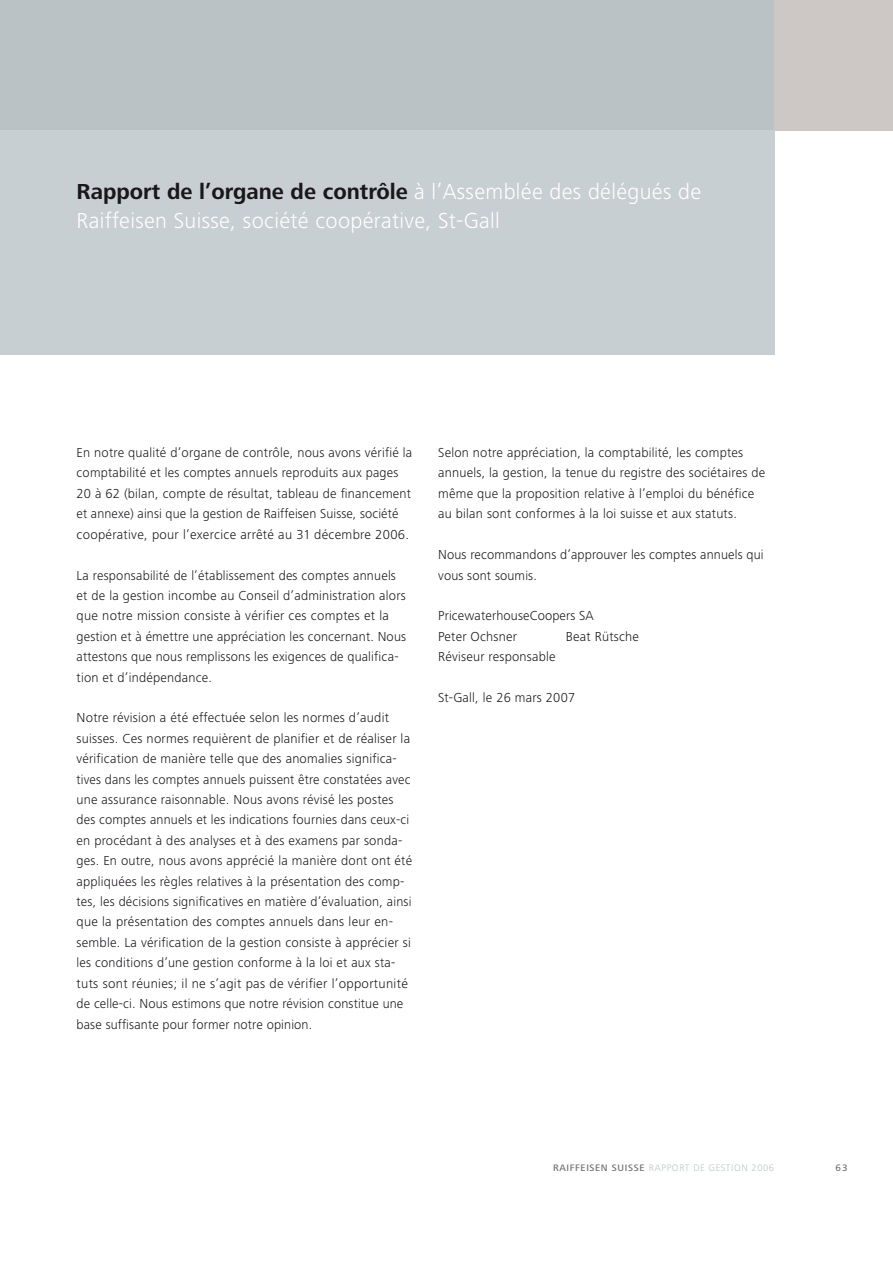
<style>
.page{position:relative;width:893px;height:1263px;background:#fff}
.page>*{position:absolute;margin:0;border:0;box-sizing:border-box;transform-origin:0 0}
.t1{font:300 22.5px/28.5px "Frutiger Next LT";letter-spacing:.015em;color:#fff}
.t2{font:300 13.5px/20.4px "Frutiger Next LT";letter-spacing:.015em;color:#1a171b}
.t3{font:300 9.75px "Frutiger Next LT";letter-spacing:.065em;color:#bac2c6}
.t4{font:500 9.75px "Frutiger Next LT";color:#6f7072}
.s1{font-weight:700;color:#1a171b}
.s2{font-weight:500;color:#6f7072}
</style>
<div class="page">
<div style="left:0;top:0;width:774px;height:131px;background:#bac2c6"></div>
<div style="left:774px;top:0;width:118px;height:131px;background:#cdc8c5"></div>
<div style="left:0;top:131px;width:774px;height:224px;background:#c8cfd2"></div>
<h1 class="t1" style="left:77px;top:180px;width:626px"><span class="s1">Rapport de l’organe de contrôle</span> à l’Assemblée des délégués de<br>Raiffeisen Suisse, société coopérative, St-Gall</h1>
<p class="t2" style="left:77px;top:444px;width:337px">En notre qualité d’organe de contrôle, nous avons vérifié la comptabilité et les comptes annuels reproduits aux pages 20 à 62 (bilan, compte de résultat, tableau de financement et annexe) ainsi que la gestion de Raiffeisen Suisse, société coopérative, pour l’exercice arrêté au 31 décembre 2006.</p>
<p class="t2" style="left:77px;top:566px;width:331px">La responsabilité de l’établissement des comptes annuels et de la gestion incombe au Conseil d’administration alors que notre mission consiste à vérifier ces comptes et la gestion et à émettre une appréciation les concernant. Nous attestons que nous remplissons les exigences de qualifica&shy;tion et d’indépendance.</p>
<p class="t2" style="left:77px;top:709px;width:337px">Notre révision a été effectuée selon les normes d’audit suisses. Ces normes requièrent de planifier et de réaliser la vérification de manière telle que des anomalies significa&shy;tives dans les comptes annuels puissent être constatées avec une assurance raisonnable. Nous avons révisé les postes des comptes annuels et les indications fournies dans ceux-ci en procédant à des analyses et à des examens par sonda&shy;ges. En outre, nous avons apprécié la manière dont ont été appliquées les règles relatives à la présentation des comp&shy;tes, les décisions significatives en matière d’évaluation, ainsi que la présentation des comptes annuels dans leur en&shy;semble. La vérification de la gestion consiste à apprécier si les conditions d’une gestion conforme à la loi et aux sta&shy;tuts sont réunies; il ne s’agit pas de vérifier l’opportunité de celle-ci. Nous estimons que notre révision constitue une base suffisante pour former notre opinion.</p>
<p class="t2" style="left:438px;top:444px;width:328px">Selon notre appréciation, la comptabilité, les comptes annuels, la gestion, la tenue du registre des sociétaires de même que la proposition relative à l’emploi du bénéfice au bilan sont conformes à la loi suisse et aux statuts.</p>
<p class="t2" style="left:438px;top:546px;width:327px">Nous recommandons d’approuver les comptes annuels qui vous sont soumis.</p>
<p class="t2" style="left:438px;top:607px;width:157px">PricewaterhouseCoopers SA<br>Peter Ochsner</p>
<p class="t2" style="left:566px;top:627px;width:75px">Beat Rütsche</p>
<p class="t2" style="left:438px;top:648px;width:119px">Réviseur responsable</p>
<p class="t2" style="left:438px;top:689px;width:138px">St-Gall, le 26 mars 2007</p>
<p class="t3" style="left:553px;top:1164px;width:222px"><span class="s2">RAIFFEISEN SUISSE</span> RAPPORT DE GESTION 2006</p>
<p class="t4" style="left:835px;top:1164px;width:13px">63</p>
</div>
